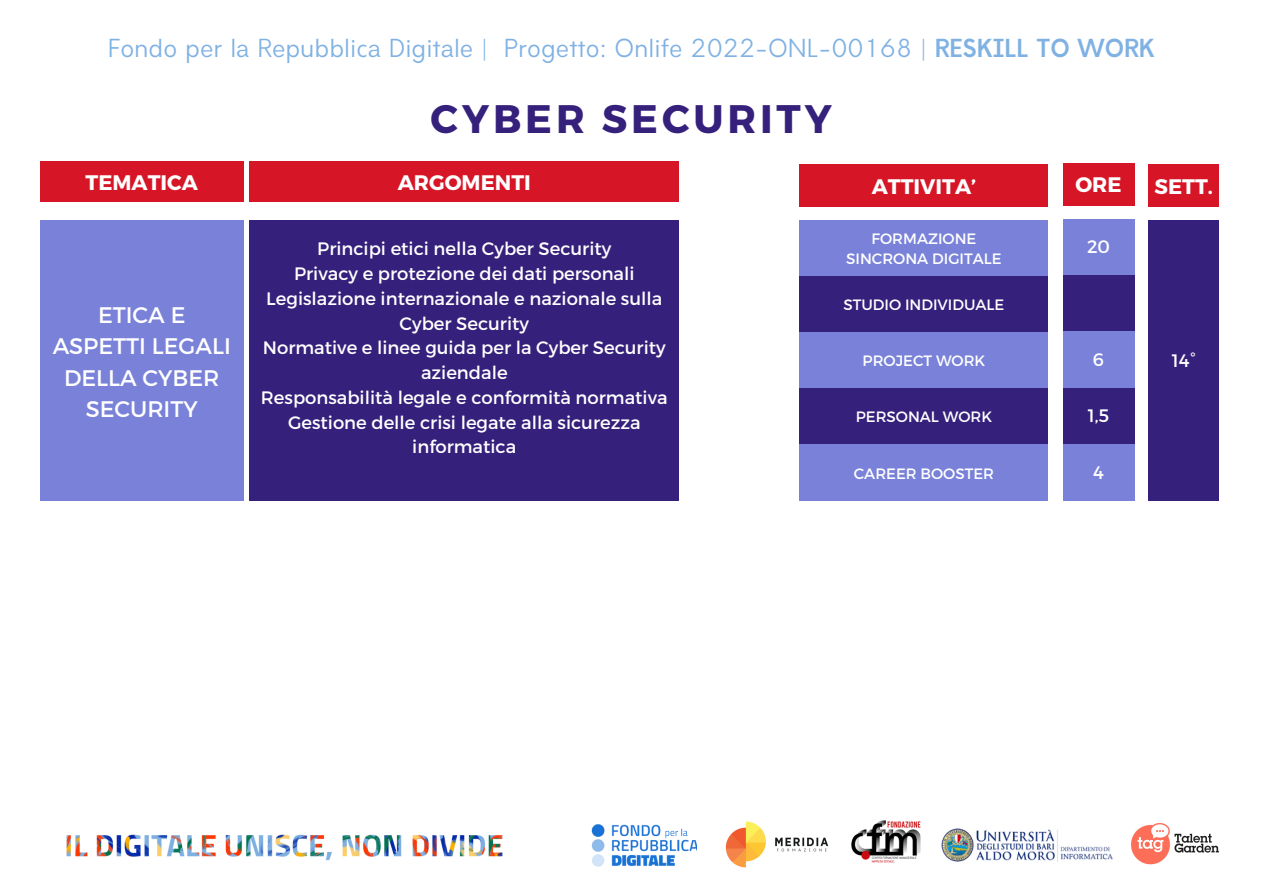
<style>
.page{position:relative;width:1263px;height:894px;background:#fff}
.page>*{position:absolute;margin:0;border:0;box-sizing:border-box;transform-origin:0 0}
.t1{font:700 39.75px "Montserrat";letter-spacing:.1em;color:#35207b}
.t2{font:24.3px "Amicale";color:#7fb1e3}
.t3{font:22.5px/31.5px "Montserrat";color:#fff;text-align:center}
.t4{font:700 21px "Montserrat";color:#fff}
.t5{font:18px/24.8px "Montserrat";color:#fff;text-align:center}
.t6{font:15px "Montserrat";color:#fff}
.s1{font-weight:700}
</style>
<div class="page">
<div style="left:799px;top:164px;width:249px;height:43px;background:#d61626"></div>
<div style="left:1063px;top:163px;width:71px;height:43px;background:#d61626"></div>
<div style="left:1148px;top:164px;width:71px;height:43px;background:#d61626"></div>
<div style="left:250px;top:220px;width:429px;height:280px;background:#35207b"></div>
<div style="left:799px;top:220px;width:249px;height:56px;background:#7982d8"></div>
<div style="left:799px;top:276px;width:249px;height:56px;background:#35207b"></div>
<div style="left:799px;top:332px;width:249px;height:56px;background:#7982d8"></div>
<div style="left:799px;top:388px;width:249px;height:56px;background:#35207b"></div>
<div style="left:799px;top:444px;width:249px;height:56px;background:#7982d8"></div>
<div style="left:1063px;top:219px;width:71px;height:56px;background:#7982d8"></div>
<div style="left:1063px;top:275px;width:71px;height:56px;background:#35207b"></div>
<div style="left:1063px;top:332px;width:71px;height:56px;background:#7982d8"></div>
<div style="left:1063px;top:388px;width:71px;height:56px;background:#35207b"></div>
<div style="left:1063px;top:444px;width:71px;height:56px;background:#7982d8"></div>
<div style="left:1148px;top:220px;width:71px;height:280px;background:#35207b"></div>
<div style="left:40px;top:220px;width:204px;height:280px;background:#7982d8"></div>
<img style="left:592px;top:824px;width:104px;height:43px">
<img style="left:66px;top:834px;width:437px;height:27px">
<img style="left:725px;top:821px;width:104px;height:47px">
<img style="left:1131px;top:823px;width:88px;height:42px">
<img style="left:851px;top:820px;width:70px;height:43px">
<img style="left:941px;top:828px;width:172px;height:34px">
<div style="left:250px;top:161px;width:429px;height:41px;background:#d61626"></div>
<div style="left:40px;top:161px;width:204px;height:41px;background:#d61626"></div>
<p class="t2" style="left:108px;top:39px;width:1048px">Fondo per la Repubblica Digitale | Progetto: Onlife 2022-ONL-00168 | <span class="s1">RESKILL TO WORK</span></p>
<p class="t1" style="left:431px;top:92px;width:403px">CYBER SECURITY</p>
<p class="t4" style="left:86px;top:168px;width:114px">TEMATICA</p>
<p class="t4" style="left:398px;top:168px;width:135px">ARGOMENTI</p>
<p class="t3" style="left:53px;top:298px;width:180px">ETICA E<br>ASPETTI LEGALI<br>DELLA CYBER<br>SECURITY</p>
<p class="t5" style="left:317px;top:235px;width:296px">Principi etici nella Cyber Security</p>
<p class="t5" style="left:294px;top:260px;width:342px">Privacy e protezione dei dati personali</p>
<p class="t5" style="left:266px;top:285px;width:397px">Legislazione internazionale e nazionale sulla<br>Cyber Security</p>
<p class="t5" style="left:263px;top:334px;width:404px">Normative e linee guida per la Cyber Security aziendale</p>
<p class="t5" style="left:261px;top:384px;width:408px">Responsabilità legale e conformità normativa</p>
<p class="t5" style="left:288px;top:409px;width:354px">Gestione delle crisi legate alla sicurezza informatica</p>
<p class="t4" style="left:872px;top:172px;width:106px">ATTIVITA’</p>
<p class="t4" style="left:1075px;top:171px;width:48px">ORE</p>
<p class="t4" style="left:1154px;top:172px;width:60px">SETT.</p>
<p class="t6" style="left:871px;top:229px;width:106px">FORMAZIONE</p>
<p class="t6" style="left:846px;top:249px;width:157px">SINCRONA DIGITALE</p>
<p class="t6" style="left:843px;top:295px;width:162px">STUDIO INDIVIDUALE</p>
<p class="t5" style="left:1087px;top:233px;width:25px">20</p>
<p class="t6" style="left:863px;top:351px;width:124px">PROJECT WORK</p>
<p class="t5" style="left:1093px;top:346px;width:13px">6</p>
<p class="t5" style="left:1172px;top:347px;width:25px">14°</p>
<p class="t6" style="left:856px;top:407px;width:138px">PERSONAL WORK</p>
<p class="t5" style="left:1088px;top:402px;width:23px">1,5</p>
<p class="t6" style="left:854px;top:463px;width:142px">CAREER BOOSTER</p>
<p class="t5" style="left:1093px;top:458px;width:12px">4</p>
</div>
